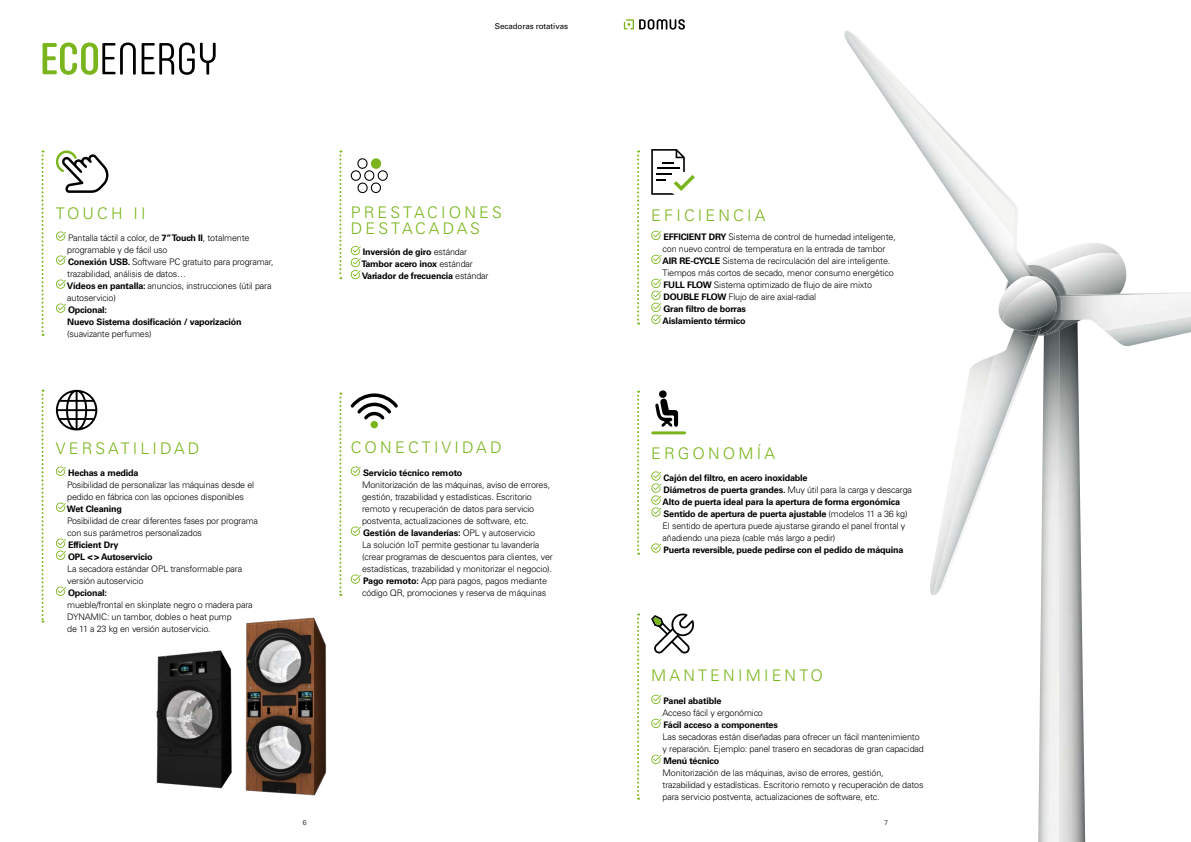
<style>
.page{position:relative;width:1191px;height:842px;background:#fff}
.page>*{position:absolute;margin:0;border:0;box-sizing:border-box;transform-origin:0 0}
.t1{font:300 16px/16px "Univers LT Std";letter-spacing:.2em;color:#7ab51d}
.t2{font:300 9px/12px "Univers LT Std";letter-spacing:-.02em;color:#000}
.t3{font:700 9px/12px "Univers LT Std";letter-spacing:-.02em;color:#000}
.t4{font:8px "Univers LT Std";letter-spacing:-.01em;color:#000}
.t5{font:300 7px "Univers LT Std";color:#000}
.s1{font-weight:700}
.s2{font-weight:300}
.s3{font-weight:900}
</style>
<div class="page">
<svg style="left:43px;top:43px;width:93px;height:32px"></svg>
<svg style="left:142px;top:43px;width:74px;height:32px"></svg>
<img style="left:1059px;top:596px;width:26px;height:246px">
<img style="left:1038px;top:596px;width:21px;height:246px">
<svg style="left:845px;top:31px;width:346px;height:565px"></svg>
<img style="left:1056px;top:297px;width:1px;height:23px">
<img style="left:1003px;top:280px;width:53px;height:50px">
<svg style="left:56px;top:150px;width:52px;height:43px"></svg>
<svg style="left:651px;top:230px;width:10px;height:10px"></svg>
<svg style="left:651px;top:254px;width:10px;height:10px"></svg>
<svg style="left:651px;top:278px;width:10px;height:46px"></svg>
<svg style="left:651px;top:149px;width:44px;height:46px"></svg>
<svg style="left:651px;top:694px;width:10px;height:10px"></svg>
<svg style="left:651px;top:718px;width:10px;height:10px"></svg>
<svg style="left:651px;top:754px;width:10px;height:10px"></svg>
<svg style="left:651px;top:613px;width:43px;height:40px"></svg>
<svg style="left:350px;top:245px;width:11px;height:35px"></svg>
<svg style="left:651px;top:471px;width:10px;height:46px"></svg>
<svg style="left:651px;top:543px;width:10px;height:10px"></svg>
<svg style="left:655px;top:398px;width:23px;height:29px"></svg>
<div style="left:659px;top:390px;width:7px;height:8px;background:#000;border-radius:50%"></div>
<hr style="left:653px;top:431px;width:31px;height:3px;background:#7ab51d">
<svg style="left:55px;top:466px;width:11px;height:10px"></svg>
<svg style="left:55px;top:502px;width:11px;height:10px"></svg>
<svg style="left:55px;top:538px;width:11px;height:22px"></svg>
<svg style="left:55px;top:586px;width:11px;height:10px"></svg>
<svg style="left:56px;top:390px;width:41px;height:40px"></svg>
<svg style="left:350px;top:466px;width:11px;height:10px"></svg>
<svg style="left:350px;top:526px;width:11px;height:10px"></svg>
<svg style="left:350px;top:574px;width:11px;height:10px"></svg>
<div style="left:370px;top:421px;width:8px;height:7px;background:#7ab51d;border-radius:50%"></div>
<svg style="left:350px;top:393px;width:48px;height:26px"></svg>
<div style="left:351px;top:170px;width:10px;height:11px;border:1px solid #000;border-radius:50%"></div>
<div style="left:364px;top:170px;width:10px;height:11px;border:1px solid #000;border-radius:50%"></div>
<div style="left:378px;top:170px;width:10px;height:11px;border:1px solid #000;border-radius:50%"></div>
<svg style="left:357px;top:158px;width:25px;height:11px"></svg>
<svg style="left:357px;top:182px;width:24px;height:12px"></svg>
<svg style="left:42px;top:150px;width:2px;height:186px"></svg>
<svg style="left:42px;top:390px;width:2px;height:232px"></svg>
<svg style="left:339px;top:150px;width:2px;height:129px"></svg>
<svg style="left:637px;top:150px;width:2px;height:175px"></svg>
<svg style="left:637px;top:613px;width:2px;height:187px"></svg>
<svg style="left:339px;top:392px;width:2px;height:204px"></svg>
<svg style="left:637px;top:391px;width:2px;height:164px"></svg>
<img style="left:245px;top:617px;width:82px;height:179px">
<img style="left:156px;top:650px;width:76px;height:139px">
<svg style="left:56px;top:231px;width:10px;height:10px"></svg>
<svg style="left:56px;top:255px;width:10px;height:10px"></svg>
<svg style="left:56px;top:279px;width:10px;height:10px"></svg>
<svg style="left:56px;top:303px;width:10px;height:10px"></svg>
<svg style="left:624px;top:19px;width:61px;height:11px"></svg>
<p class="t4" style="left:495px;top:21px;width:75px">Secadoras rotativas</p>
<h1 class="t1" style="left:56px;top:205px;width:91px">TOUCH II</h1>
<p class="t2" style="left:67px;top:232px;width:208px">Pantalla táctil a color, de <span class="s1">7” Touch II</span>, totalmente programable y de fácil uso<br><span class="s1">Conexión USB.</span> Software PC gratuito para programar, trazabilidad, análisis de datos…<br><span class="s1">Vídeos en pantalla:</span> anuncios, instrucciones (útil para autoservicio)</p>
<p class="t3" style="left:67px;top:304px;width:176px">Opcional:<br>Nuevo Sistema dosificación / vaporización</p>
<p class="t2" style="left:67px;top:328px;width:86px">(suavizante perfumes)</p>
<h1 class="t1" style="left:351px;top:204px;width:153px">PRESTACIONES<br>DESTACADAS</h1>
<p class="t3" style="left:361px;top:246px;width:129px">Inversión de giro <span class="s2">estándar<br></span>Tambor acero inox <span class="s2">estándar<br></span>Variador de frecuencia <span class="s2">estándar</span></p>
<h1 class="t1" style="left:651px;top:208px;width:116px">EFICIENCIA</h1>
<p class="t2" style="left:662px;top:231px;width:235px"><span class="s1">EFFICIENT DRY</span> Sistema de control de humedad inteligente, con nuevo control de temperatura en la entrada de tambor <span class="s1">AIR RE-CYCLE</span> Sistema de recirculación del aire inteligente.<br>Tiempos más cortos de secado, menor consumo energético <span class="s1">FULL FLOW</span> Sistema optimizado de flujo de aire mixto <span class="s1">DOUBLE FLOW</span> Flujo de aire axial-radial<br><span class="s1">Gran filtro de borras<br>Aislamiento térmico</span></p>
<h1 class="t1" style="left:56px;top:440px;width:145px">VERSATILIDAD</h1>
<p class="t3" style="left:68px;top:467px;width:72px">Hechas a medida</p>
<p class="t2" style="left:67px;top:479px;width:188px">Posibilidad de personalizar las máquinas desde el pedido en fábrica con las opciones disponibles</p>
<p class="t3" style="left:67px;top:503px;width:57px">Wet Cleaning</p>
<p class="t2" style="left:67px;top:515px;width:192px">Posibilidad de crear diferentes fases por programa con sus parámetros personalizados</p>
<p class="t2" style="left:67px;top:539px;width:176px"><span class="s1">Efficient Dry<br>OPL</span> <span class="s3">&lt;&gt;</span> <span class="s1">Autoservicio<br></span>La secadora estándar OPL transformable para versión autoservicio</p>
<p class="t3" style="left:68px;top:587px;width:41px">Opcional:</p>
<p class="t2" style="left:67px;top:599px;width:187px">mueble/frontal en skinplate negro o madera para<br>DYNAMIC: un tambor, dobles o heat pump<br>de 11 a 23 kg en versión autoservicio.</p>
<h1 class="t1" style="left:351px;top:439px;width:152px">CONECTIVIDAD</h1>
<p class="t3" style="left:363px;top:467px;width:101px">Servicio técnico remoto</p>
<p class="t2" style="left:362px;top:479px;width:192px">Monitorización de las máquinas, aviso de errores, gestión, trazabilidad y estadísticas. Escritorio remoto y recuperación de datos para servicio postventa, actualizaciones de software, etc.<br><span class="s1">Gestión de lavanderías:</span> OPL y autoservicio<br>La solución IoT permite gestionar tu lavandería (crear programas de descuentos para clientes, ver estadísticas, trazabilidad y monitorizar el negocio).<br><span class="s1">Pago remoto:</span> App para pagos, pagos mediante código QR, promociones y reserva de máquinas</p>
<h1 class="t1" style="left:651px;top:445px;width:125px">ERGONOMÍA</h1>
<p class="t3" style="left:662px;top:472px;width:251px">Cajón del filtro, en acero inoxidable<br>Diámetros de puerta grandes. <span class="s2">Muy útil para la carga y descarga </span>Alto de puerta ideal para la apertura de forma ergonómica Sentido de apertura de puerta ajustable <span class="s2">(modelos 11 a 36 kg)<br>El sentido de apertura puede ajustarse girando el panel frontal y añadiendo una pieza (cable más largo a pedir)</span></p>
<p class="t3" style="left:663px;top:544px;width:242px">Puerta reversible, puede pedirse con el pedido de máquina</p>
<h1 class="t1" style="left:651px;top:668px;width:173px">MANTENIMIENTO</h1>
<p class="t3" style="left:663px;top:695px;width:59px">Panel abatible</p>
<p class="t2" style="left:662px;top:707px;width:102px">Acceso fácil y ergonómico</p>
<p class="t3" style="left:663px;top:719px;width:116px">Fácil acceso a componentes</p>
<p class="t2" style="left:662px;top:731px;width:263px">Las secadoras están diseñadas para ofrecer un fácil mantenimiento y reparación. Ejemplo: panel trasero en secadoras de gran capacidad</p>
<p class="t3" style="left:663px;top:755px;width:57px">Menú técnico</p>
<p class="t2" style="left:662px;top:767px;width:262px">Monitorización de las máquinas, aviso de errores, gestión, trazabilidad y estadísticas. Escritorio remoto y recuperación de datos para servicio postventa, actualizaciones de software, etc.</p>
<p class="t5" style="left:303px;top:818px;width:5px">6</p>
<p class="t5" style="left:884px;top:818px;width:5px">7</p>
</div>
